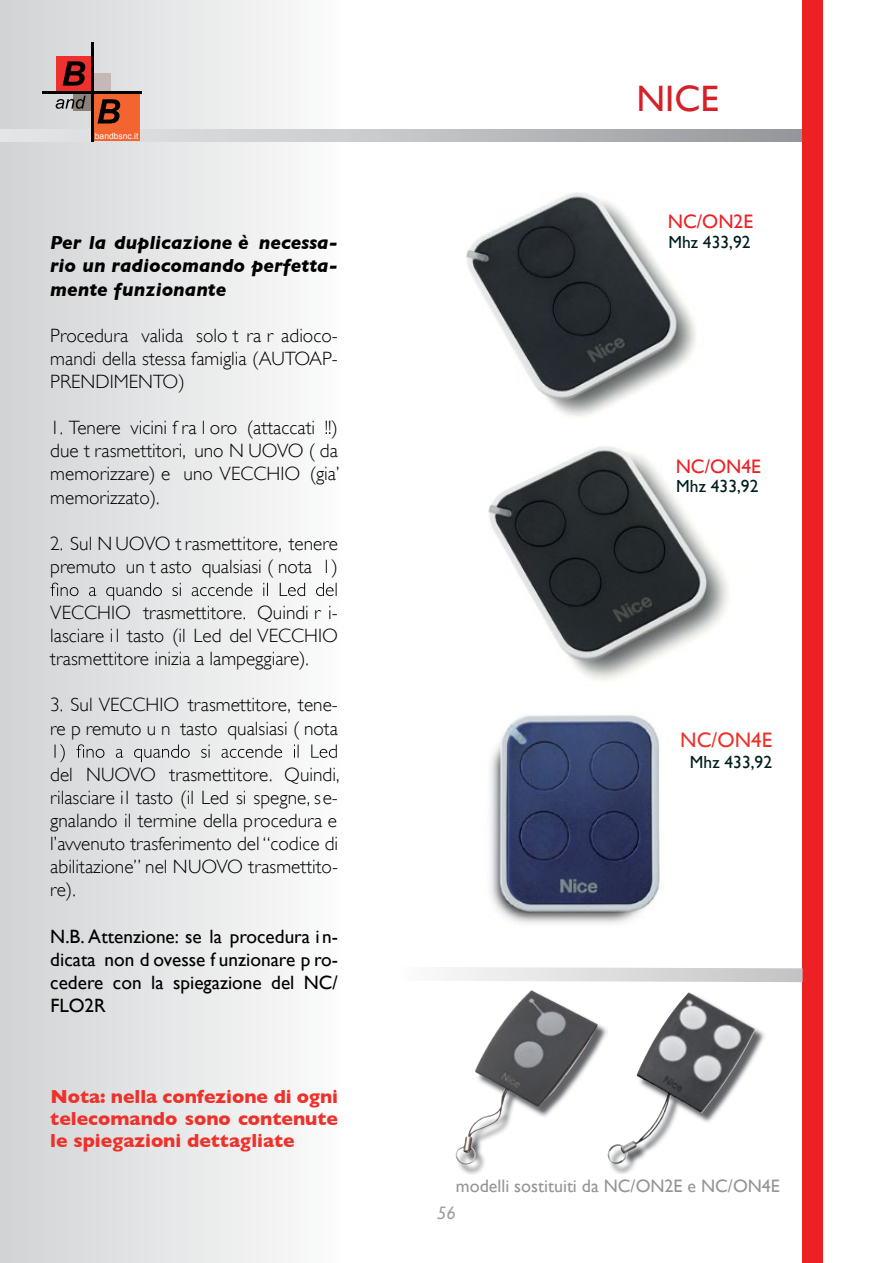
<style>
.page{position:relative;width:893px;height:1263px;background:#fff}
.page>*{position:absolute;margin:0;border:0;box-sizing:border-box;transform-origin:0 0}
.t1{font:36.75px "Gill Sans";color:#d52027}
.t2{font:21px "Gill Sans";color:#ee312a}
.t3{font:19.5px "Gill Sans";color:#ed2124}
.t4{font:300 19.2px/23.1px "Gill Sans";color:#000;text-align:justify}
.t5{font:19.2px/23.1px "Gill Sans";color:#000;text-align:justify}
.t6{font:700 19.2px/21.9px "Gill Sans";color:#ee312a;text-align:justify}
.t7{font:italic 700 19.2px/23.1px "Gill Sans";color:#000;text-align:justify}
.t8{font:18px "Gill Sans";color:#939598}
.t9{font:italic 18px "Gill Sans";color:#9e9e9e}
.t10{font:17.55px "Gill Sans";color:#001e1f}
.t11{font:8.55px "Arial";color:#fff}
</style>
<div class="page">
<img style="left:488px;top:446px;width:241px;height:235px">
<img style="left:466px;top:192px;width:230px;height:225px">
<svg style="left:0;top:0;width:353px;height:1263px"></svg>
<svg style="left:353px;top:129px;width:450px;height:12px;background:#afb1b3"></svg>
<img style="left:0;top:129px;width:353px;height:12px">
<div style="left:57px;top:56px;width:34px;height:35px;background:#ee312f"></div>
<div style="left:93px;top:93px;width:47px;height:48px;background:#f26531"></div>
<div style="left:93px;top:73px;width:17px;height:18px;background:#c7b8b8"></div>
<div style="left:74px;top:93px;width:17px;height:18px;background:#8b817b"></div>
<hr style="left:91px;top:42px;width:3px;height:100px;background:#000">
<hr style="left:43px;top:91px;width:99px;height:2px;background:#000">
<svg style="left:63px;top:61px;width:22px;height:25px"></svg>
<svg style="left:98px;top:99px;width:22px;height:24px"></svg>
<svg style="left:56px;top:96px;width:30px;height:13px"></svg>
<div style="left:803px;top:0;width:20px;height:1263px;background:#ed2124"></div>
<img style="left:490px;top:715px;width:171px;height:209px">
<img style="left:457px;top:991px;width:150px;height:183px">
<img style="left:486px;top:990px;width:46px;height:58px">
<svg style="left:50px;top:583px;width:287px;height:17px"></svg>
<svg style="left:55px;top:744px;width:282px;height:18px"></svg>
<img style="left:609px;top:993px;width:155px;height:181px">
<img style="left:664px;top:993px;width:24px;height:31px">
<svg style="left:444px;top:967px;width:359px;height:15px"></svg>
<p class="t11" style="left:95px;top:130px;width:45px">bandbsnc.it</p>
<p class="t7" style="left:50px;top:231px;width:289px">Per la duplicazione è necessa&shy;rio un radiocomando perfetta&shy;mente funzionante</p>
<p class="t4" style="left:50px;top:323px;width:289px">Procedura valida solo t ra r adioco&shy;mandi della stessa famiglia (AUTOAP-PRENDIMENTO)</p>
<p class="t4" style="left:50px;top:415px;width:291px">1. Tenere vicini f ra l oro (attaccati !!) due t rasmettitori, uno N UOVO ( da memorizzare) e uno VECCHIO (gia’ memorizzato).</p>
<p class="t4" style="left:50px;top:531px;width:289px">2. Sul N UOVO t rasmettitore, tenere premuto un t asto qualsiasi ( nota 1)</p>
<p class="t4" style="left:50px;top:600px;width:289px">VECCHIO trasmettitore. Quindi r i&shy;lasciare i l tasto (il Led del VECCHIO trasmettitore inizia a lampeggiare).</p>
<p class="t4" style="left:50px;top:693px;width:289px">3. Sul VECCHIO trasmettitore, tene&shy;re p remuto u n tasto qualsiasi ( nota</p>
<p class="t4" style="left:50px;top:762px;width:291px;text-align:left">del NUOVO trasmettitore. Quindi, rilasciare il tasto (il Led si spegne, se&shy;gnalando il termine della procedura e l’avvenuto trasferimento del “codice di abilitazione” nel NUOVO trasmettito&shy;re).</p>
<p class="t5" style="left:50px;top:924px;width:289px">N.B. Attenzione: se la procedura i n&shy;dicata non d ovesse f unzionare p ro&shy;cedere con la spiegazione del NC/ FLO2R</p>
<p class="t6" style="left:50px;top:1085px;width:289px">Nota: nella confezione di ogni telecomando sono contenute le spiegazioni dettagliate</p>
<h1 class="t1" style="left:636px;top:77px;width:84px">NICE</h1>
<p class="t3" style="left:668px;top:210px;width:87px">NC/ON2E</p>
<p class="t10" style="left:668px;top:231px;width:84px">Mhz 433,92</p>
<p class="t3" style="left:676px;top:455px;width:87px">NC/ON4E</p>
<p class="t10" style="left:676px;top:476px;width:84px">Mhz 433,92</p>
<p class="t2" style="left:680px;top:727px;width:93px">NC/ON4E</p>
<p class="t10" style="left:690px;top:752px;width:84px">Mhz 433,92</p>
<p class="t8" style="left:456px;top:1175px;width:326px">modelli sostituiti da NC/ON2E e NC/ON4E</p>
<p class="t9" style="left:437px;top:1203px;width:20px">56</p>
</div>
